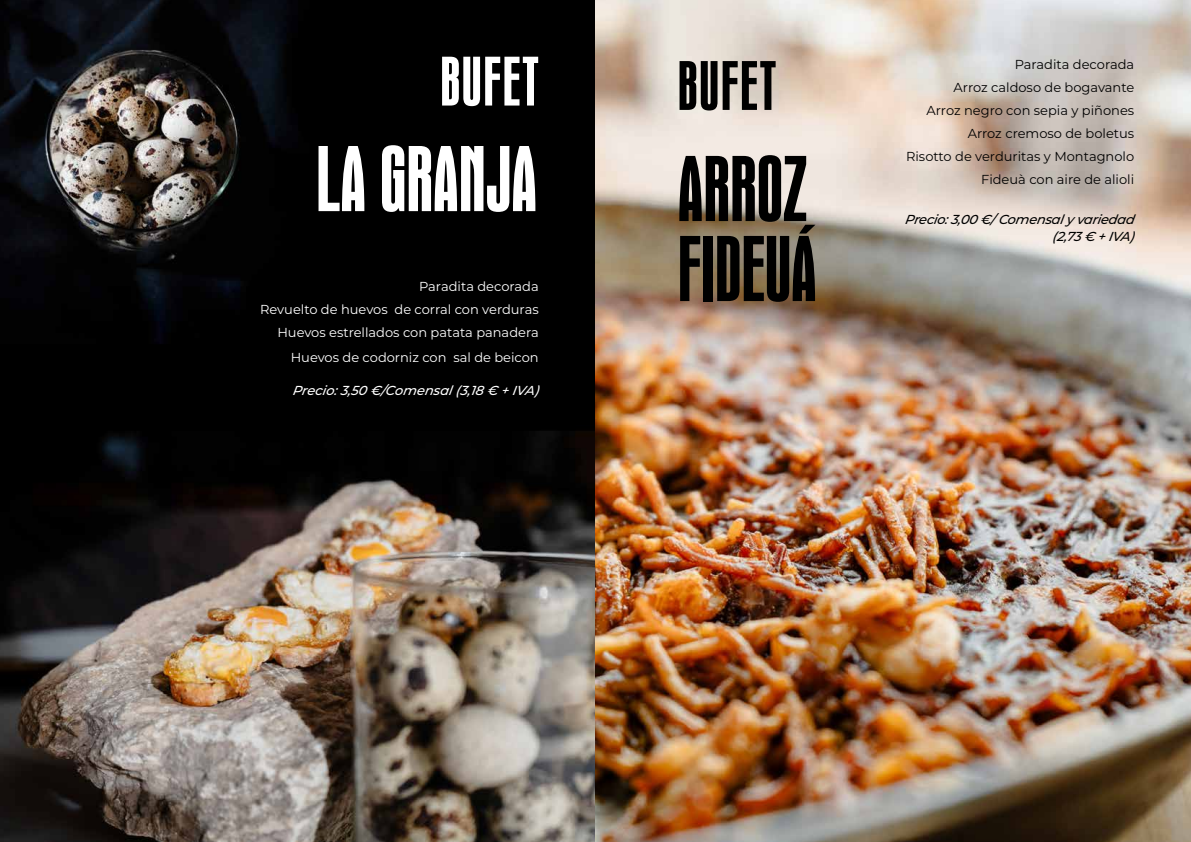
<style>
.page{position:relative;width:1191px;height:842px;background:#fff}
.page>*{position:absolute;margin:0;border:0;box-sizing:border-box;transform-origin:0 0}
.t1{font:80px/80px "Wagner Grotesk Pro";color:#000}
.t2{font:80px "Wagner Grotesk Pro";color:#fff}
.t3{font:60px "Wagner Grotesk Pro";letter-spacing:.03em;color:#fff}
.t4{font:60px "Wagner Grotesk Pro";letter-spacing:.03em;color:#000}
.t5{font:13px/23px "Montserrat";color:#000;text-align:right}
.t6{font:13px/23px "Montserrat";color:#fff;text-align:right}
.t7{font:italic 500 13px/17px "Montserrat";color:#000;text-align:right}
.t8{font:italic 500 13px "Montserrat";color:#fff}
</style>
<div class="page">
<img style="left:0;top:0;width:1191px;height:842px">
<h2 class="t3" style="left:440px;top:44px;width:100px">BUFET</h2>
<h1 class="t2" style="left:316px;top:129px;width:222px">LA GRANJA</h1>
<p class="t6" style="left:260px;top:275px;width:280px">Paradita decorada<br>Revuelto de huevos de corral con verduras<br>Huevos estrellados con patata panadera</p>
<p class="t6" style="left:291px;top:346px;width:249px">Huevos de codorniz con sal de beicon</p>
<p class="t8" style="left:292px;top:381px;width:248px">Precio:3, 50 €/Comensal(3, 18 € + IVA)</p>
<h2 class="t4" style="left:677px;top:48px;width:100px">BUFET</h2>
<h1 class="t1" style="left:677px;top:150px;width:140px">ARROZ<br>FIDEUÁ</h1>
<p class="t5" style="left:906px;top:53px;width:230px">Paradita decorada<br>Arroz caldoso de bogavante<br>Arroz negro con sepia y piñones<br>Arroz cremoso de boletus<br>Risotto de verduritas y Montagnolo<br>Fideuà con aire de alioli</p>
<p class="t7" style="left:905px;top:211px;width:234px">Precio:3, 00 €/ Comensaly variedad (2,73 € + IVA)</p>
</div>
